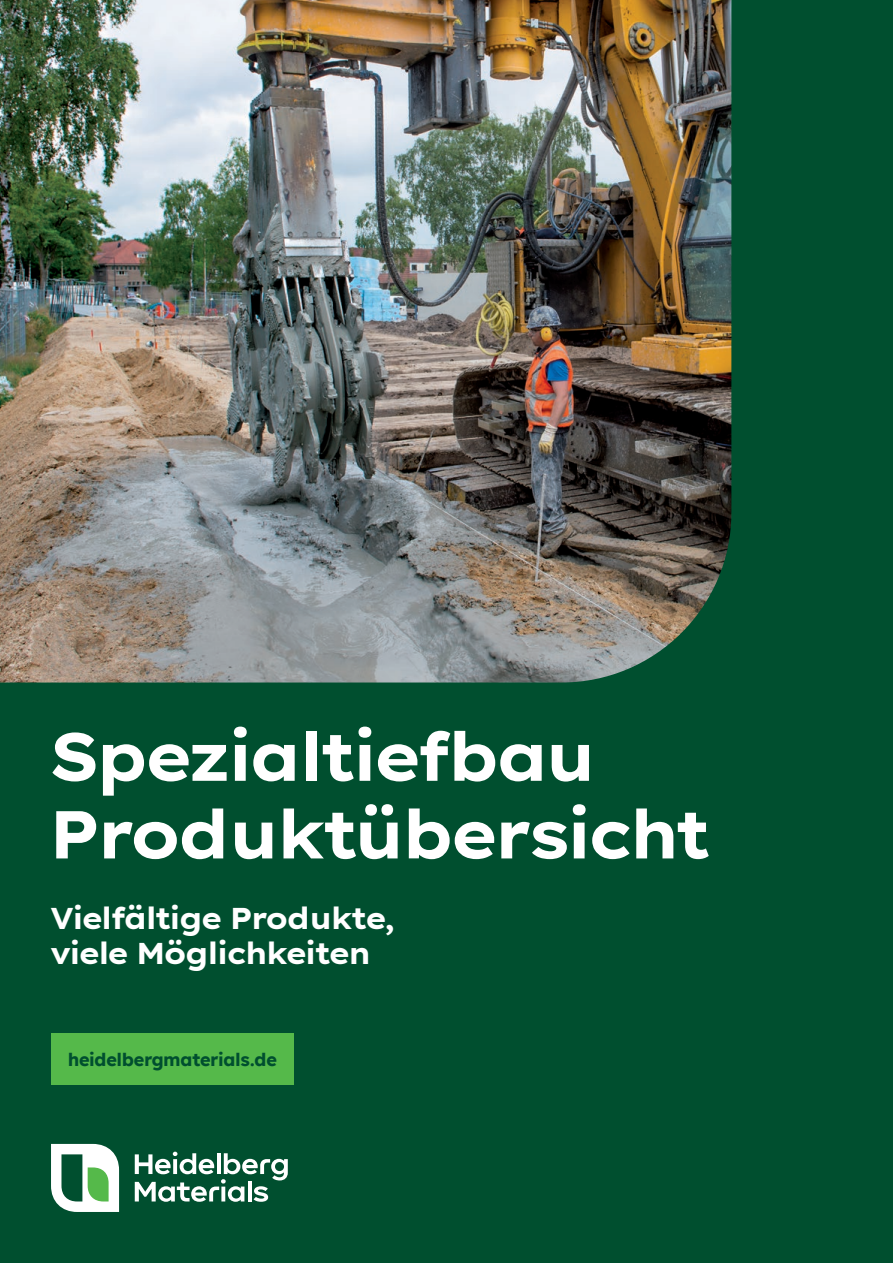
<style>
.page{position:relative;width:893px;height:1263px;background:#004f2f}
.page>*{position:absolute;margin:0;border:0;box-sizing:border-box;transform-origin:0 0}
.t1{font:700 67.5px/77.7px "Lexend Exa HM";color:#fff}
.t2{font:700 30px/34.5px "Lexend Exa HM";color:#fff}
.t3{font:700 18px "Lexend HM";color:#004f2f}
</style>
<div class="page">
<img style="left:0;top:0;width:731px;height:682px">
<div style="left:51px;top:1034px;width:243px;height:51px;background:#55b94a"></div>
<svg style="left:51px;top:1144px;width:68px;height:68px"></svg>
<svg style="left:135px;top:1152px;width:153px;height:50px"></svg>
<h1 class="t1" style="left:51px;top:713px;width:659px">Spezialtiefbau<br>Produktübersicht</h1>
<p class="t2" style="left:51px;top:899px;width:345px">Vielfältige Produkte, viele Möglichkeiten</p>
<p class="t3" style="left:68px;top:1044px;width:210px">heidelbergmaterials.de</p>
</div>
